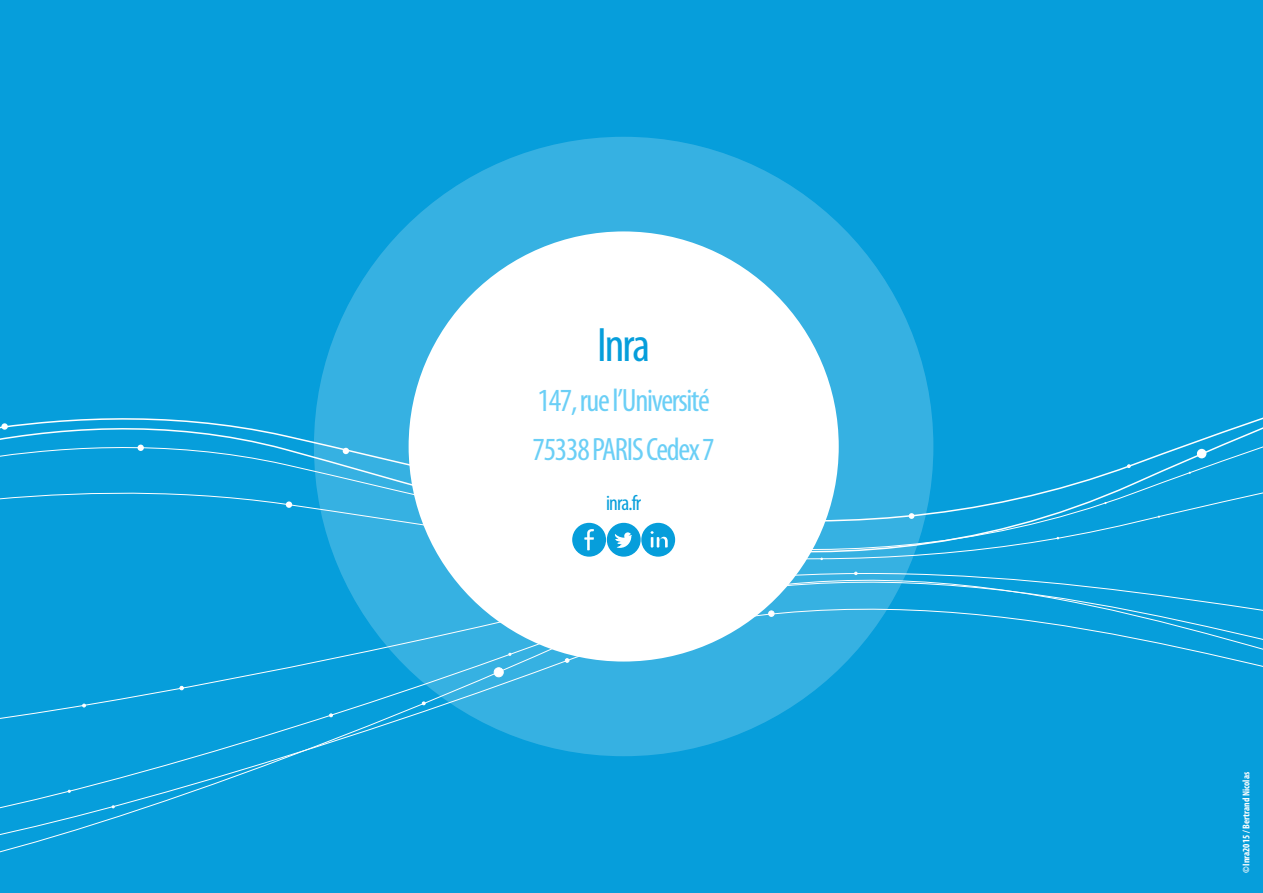
<style>
.page{position:relative;width:1263px;height:893px;background:#069edb}
.page>*{position:absolute;margin:0;border:0;box-sizing:border-box;transform-origin:0 0}
.t1{font:condensed 48.6px "Myriad Pro";color:#069edb}
.t2{font:condensed 32.4px/49.9px "Myriad Pro";letter-spacing:-.04em;color:#6bcff6}
.t3{font:condensed 21.6px "Myriad Pro";letter-spacing:-.04em;color:#069edb}
.t4{font:700 condensed 9.9px "Myriad Pro";color:#fff}
</style>
<div class="page">
<svg style="left:0;top:391px;width:1263px;height:121px"></svg>
<div style="left:137px;top:445px;width:7px;height:6px;background:#fff;border-radius:50%"></div>
<svg style="left:1px;top:423px;width:7px;height:7px"></svg>
<div style="left:286px;top:501px;width:6px;height:7px;background:#fff;border-radius:50%"></div>
<div style="left:1197px;top:449px;width:9px;height:9px;background:#fff;border-radius:50%"></div>
<svg style="left:1127px;top:464px;width:4px;height:4px"></svg>
<svg style="left:0;top:525px;width:1126px;height:301px"></svg>
<svg style="left:0;top:537px;width:1263px;height:194px"></svg>
<svg style="left:180px;top:686px;width:4px;height:4px"></svg>
<svg style="left:329px;top:714px;width:4px;height:3px"></svg>
<svg style="left:82px;top:704px;width:4px;height:3px"></svg>
<div style="left:314px;top:137px;width:619px;height:619px;background:#36b1e2;border-radius:50%"></div>
<div style="left:409px;top:231px;width:430px;height:430px;background:#fff;border-radius:50%"></div>
<svg style="left:572px;top:522px;width:104px;height:35px"></svg>
<h1 class="t1" style="left:597px;top:318px;width:54px">Inra</h1>
<p class="t2" style="left:533px;top:375px;width:184px">147, rue l’Université<br>75338 PARIS Cedex 7</p>
<p class="t3" style="left:606px;top:492px;width:37px">inra.fr</p>
<p class="t4" style="left:1241px;top:873px;width:102px;rotate:-90deg">©Inra2015 / Bertrand Nicolas</p>
</div>
